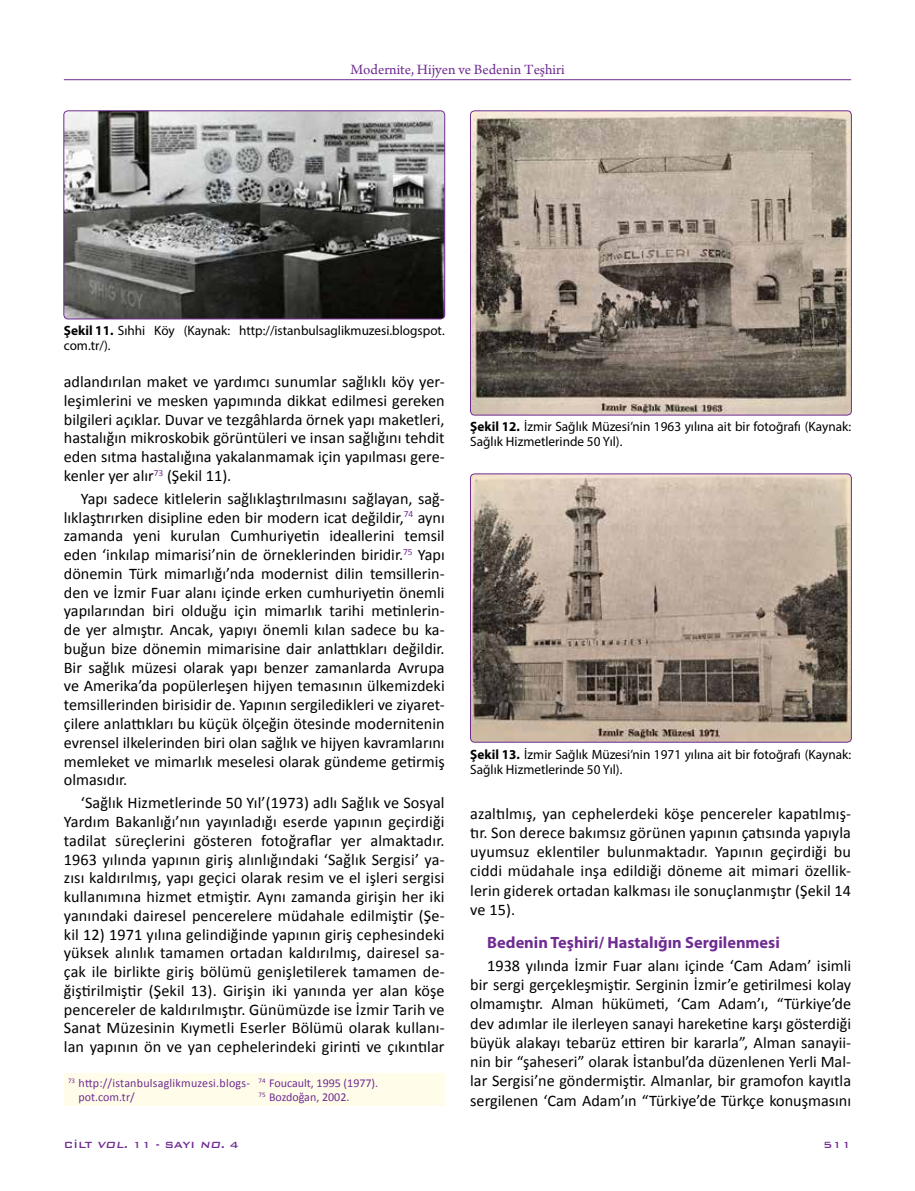
<style>
.page{position:relative;width:915px;height:1191px;background:#fff}
.page>*{position:absolute;margin:0;border:0;box-sizing:border-box;transform-origin:0 0}
.t1{font:700 16.35px "Myriad Pro";color:#6f2c91}
.t2{font:16.2px/18.8px "Calibri";color:#000;text-align:justify}
.t3{font:15px "Arno Pro";color:#6f2c91}
.t4{font:13.5px/15px "Myriad Pro";color:#000}
.t5{font:12px/14.5px "Calibri";letter-spacing:.02em;color:#6f2c91}
.t6{font:12px/14.5px "Calibri";color:#6f2c91}
.t7{font:500 12px "Bank Gothic BT";color:#6f2c91}
.s1{font-weight:700}
.s2{font-style:italic}
</style>
<div class="page">
<img style="left:64px;top:111px;width:380px;height:208px">
<div style="left:64px;top:111px;width:381px;height:208px;border:1px solid #6f2c91;border-radius:4px"></div>
<img style="left:470px;top:111px;width:381px;height:304px">
<div style="left:470px;top:111px;width:381px;height:304px;border:1px solid #6f2c91;border-radius:4px"></div>
<img style="left:470px;top:474px;width:381px;height:268px">
<div style="left:470px;top:473px;width:381px;height:269px;border:1px solid #6f2c91;border-radius:4px"></div>
<div style="left:64px;top:1073px;width:190px;height:32px;background:#fffde9"></div>
<div style="left:254px;top:1073px;width:190px;height:32px;background:#fffde9"></div>
<hr style="left:64px;top:79px;width:786px;height:1px;background:#6f2c91">
<p class="t3" style="left:350px;top:61px;width:216px">Modernite, Hijyen ve Bedenin Teşhiri</p>
<p class="t4" style="left:64px;top:323px;width:382px"><span class="s1">Şekil 11.</span> Sıhhi Köy (Kaynak: http://istanbulsaglikmuzesi.blogspot. com.tr/).</p>
<p class="t2" style="left:64px;top:371px;width:382px">adlandırılan maket ve yardımcı sunumlar sağlıklı köy yer&shy;leşimlerini ve mesken yapımında dikkat edilmesi gereken bilgileri açıklar. Duvar ve tezgâhlarda örnek yapı maketleri, hastalığın mikroskobik görüntüleri ve insan sağlığını tehdit eden sıtma hastalığına yakalanmamak için yapılması gere&shy;kenler yer alır<sup>73</sup> (Şekil 11).</p>
<p class="t2" style="left:64px;top:488px;width:382px;text-indent:17px">Yapı sadece kitlelerin sağlıklaştırılmasını sağlayan, sağ&shy;lıklaştırırken disipline eden bir modern icat değildir,<sup>74</sup> aynı zamanda yeni kurulan Cumhuriyetin ideallerini temsil eden ‘inkılap mimarisi’nin de örneklerinden biridir.<sup>75</sup> Yapı dönemin Türk mimarlığı’nda modernist dilin temsillerin&shy;den ve İzmir Fuar alanı içinde erken cumhuriyetin önemli yapılarından biri olduğu için mimarlık tarihi metinlerin&shy;de yer almıştır. Ancak, yapıyı önemli kılan sadece bu ka&shy;buğun bize dönemin mimarisine dair anlattıkları değildir.<br>Bir sağlık müzesi olarak yapı benzer zamanlarda Avrupa ve Amerika’da popülerleşen hijyen temasının ülkemizdeki temsillerinden birisidir de. Yapının sergiledikleri ve ziyaret&shy;çilere anlattıkları bu küçük ölçeğin ötesinde modernitenin evrensel ilkelerinden biri olan sağlık ve hijyen kavramlarını memleket ve mimarlık meselesi olarak gündeme getirmiş olmasıdır.</p>
<p class="t2" style="left:64px;top:792px;width:382px;text-indent:17px">‘Sağlık Hizmetlerinde 50 Yıl’(1973) adlı Sağlık ve Sosyal Yardım Bakanlığı’nın yayınladığı eserde yapının geçirdiği tadilat süreçlerini gösteren fotoğraflar yer almaktadır.<br>1963 yılında yapının giriş alınlığındaki ‘Sağlık Sergisi’ ya&shy;zısı kaldırılmış, yapı geçici olarak resim ve el işleri sergisi kullanımına hizmet etmiştir. Aynı zamanda girişin her iki yanındaki dairesel pencerelere müdahale edilmiştir (Şe&shy;kil 12) 1971 yılına gelindiğinde yapının giriş cephesindeki yüksek alınlık tamamen ortadan kaldırılmış, dairesel sa&shy;çak ile birlikte giriş bölümü genişletilerek tamamen de&shy;ğiştirilmiştir (Şekil 13). Girişin iki yanında yer alan köşe pencereler de kaldırılmıştır. Günümüzde ise İzmir Tarih ve Sanat Müzesinin Kıymetli Eserler Bölümü olarak kullanı&shy;lan yapının ön ve yan cephelerindeki girinti ve çıkıntılar</p>
<p class="t2" style="left:470px;top:803px;width:382px;line-height:19.2px">azaltılmış, yan cephelerdeki köşe pencereler kapatılmış&shy;tır. Son derece bakımsız görünen yapının çatısında yapıyla uyumsuz eklentiler bulunmaktadır. Yapının geçirdiği bu ciddi müdahale inşa edildiği döneme ait mimari özellik&shy;lerin giderek ortadan kalkması ile sonuçlanmıştır (Şekil 14 ve 15).</p>
<p class="t4" style="left:470px;top:419px;width:382px"><span class="s1">Şekil 12.</span> İzmir Sağlık Müzesi’nin 1963 yılına ait bir fotoğrafı (Kaynak:<br>Sağlık Hizmetlerinde 50 Yıl).</p>
<p class="t4" style="left:470px;top:746px;width:382px"><span class="s1">Şekil 13.</span> İzmir Sağlık Müzesi’nin 1971 yılına ait bir fotoğrafı (Kaynak:<br>Sağlık Hizmetlerinde 50 Yıl).</p>
<p class="t1" style="left:487px;top:931px;width:294px">Bedenin Teşhiri/ Hastalığın Sergilenmesi</p>
<p class="t2" style="left:470px;top:955px;width:382px;line-height:19.2px;text-indent:17px">1938 yılında İzmir Fuar alanı içinde ‘Cam Adam’ isimli bir sergi gerçekleşmiştir. Serginin İzmir’e getirilmesi kolay olmamıştır. Alman hükümeti, ‘Cam Adam’ı, “Türkiye’de dev adımlar ile ilerleyen sanayi hareketine karşı gösterdiği büyük alakayı tebarüz ettiren bir kararla”, Alman sanayii&shy;nin bir “şaheseri” olarak İstanbul’da düzenlenen Yerli Mal&shy;lar Sergisi’ne göndermiştir. Almanlar, bir gramofon kayıtla sergilenen ‘Cam Adam’ın “Türkiye’de Türkçe konuşmasını</p>
<p class="t5" style="left:79px;top:1074px;width:173px;text-indent:-10px"><sup>73</sup> http://istanbulsaglikmuzesi.blogs&shy;pot.com.tr/</p>
<p class="t6" style="left:258px;top:1074px;width:121px"><sup>74</sup> Foucault, 1995 (1977).<br><sup>75</sup> Bozdoğan, 2002.</p>
<p class="t7" style="left:64px;top:1138px;width:176px">CİLT <span class="s2">VOL.</span> 11 - SAYI <span class="s2">NO.</span> 4</p>
<p class="t7" style="left:823px;top:1138px;width:29px">511</p>
</div>
